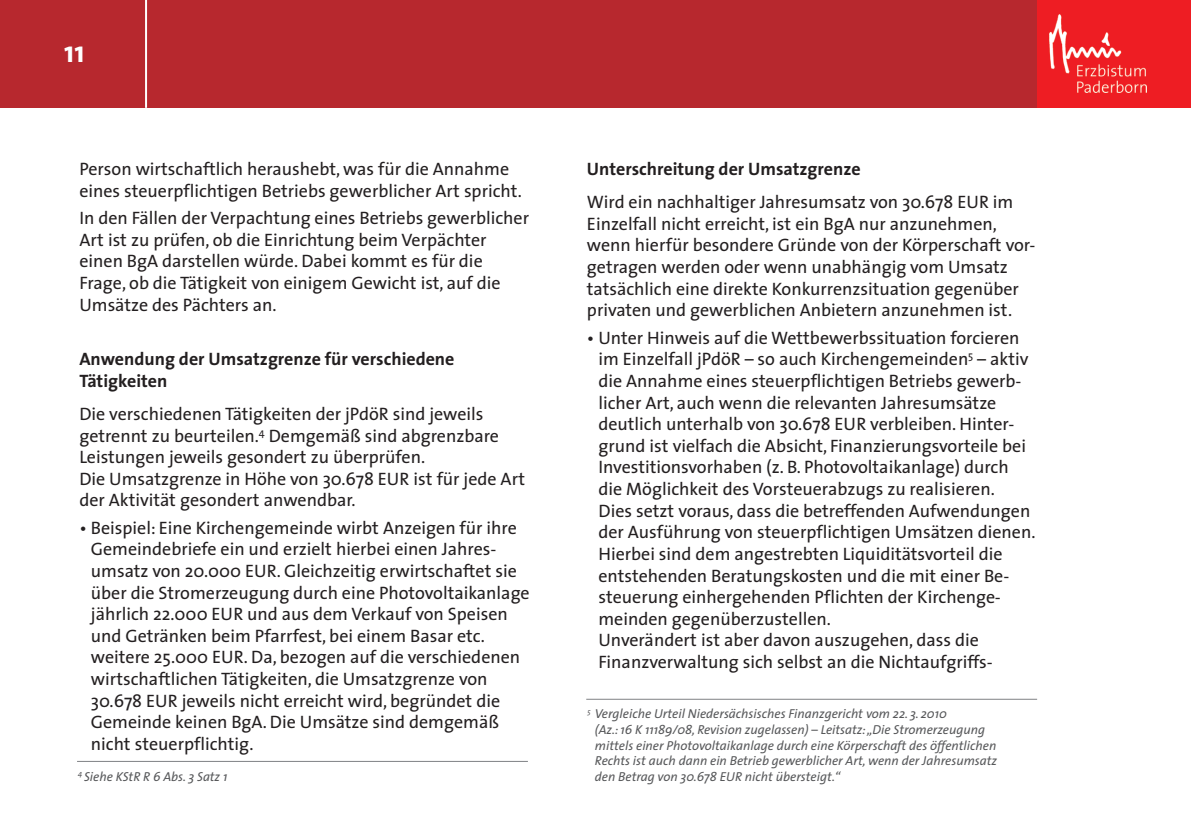
<style>
.page{position:relative;width:1191px;height:840px;background:#fff}
.page>*{position:absolute;margin:0;border:0;box-sizing:border-box;transform-origin:0 0}
.t1{font:700 30px "The Sans";color:#fff}
.t2{font:18px/21.6px "The Sans";color:#231f20}
.t3{font:700 18px/21.6px "The Sans";color:#231f20}
.t4{font:italic 13px/15.6px "The Sans";color:#57585a}
</style>
<div class="page">
<div style="left:0;top:0;width:1191px;height:108px;background:#b7282e"></div>
<div style="left:1037px;top:0;width:154px;height:108px;background:#ee1d23"></div>
<hr style="left:145px;top:0;width:2px;height:108px;background:#fff">
<img style="left:1049px;top:15px;width:97px;height:78px">
<hr style="left:77px;top:760px;width:451px;height:1px;background:#808285">
<hr style="left:586px;top:698px;width:451px;height:1px;background:#808285">
<h1 class="t1" style="left:64px;top:40px;width:22px">11</h1>
<p class="t2" style="left:79px;top:160px;width:444px">Person wirtschaftlich heraushebt, was für die Annahme eines steuerpflichtigen Betriebs gewerblicher Art spricht.</p>
<p class="t2" style="left:79px;top:209px;width:451px">In den Fällen der Verpachtung eines Betriebs gewerblicher Art ist zu prüfen, ob die Einrichtung beim Verpächter einen BgA darstellen würde. Dabei kommt es für die Frage, ob die Tätigkeit von einigem Gewicht ist, auf die Umsätze des Pächters an.</p>
<p class="t3" style="left:79px;top:350px;width:376px">Anwendung der Umsatzgrenze für verschiedene<br>Tätigkeiten</p>
<p class="t2" style="left:79px;top:404px;width:447px">Die verschiedenen Tätigkeiten der jPdöR sind jeweils getrennt zu beurteilen.<sup>4</sup> Demgemäß sind abgrenzbare Leistungen jeweils gesondert zu überprüfen.<br>Die Umsatzgrenze in Höhe von 30.678 EUR ist für jede Art der Aktivität gesondert anwendbar.</p>
<p class="t2" style="left:91px;top:518px;width:440px;text-indent:-12px">• Beispiel: Eine Kirchengemeinde wirbt Anzeigen für ihre Gemeindebriefe ein und erzielt hierbei einen Jahres - umsatz von 20.000 EUR. Gleichzeitig erwirtschaftet sie über die Stromerzeugung durch eine Photovoltaikanlage jährlich 22.000 EUR und aus dem Verkauf von Speisen und Getränken beim Pfarrfest, bei einem Basar etc. weitere 25.000 EUR. Da, bezogen auf die verschiedenen wirtschaftlichen Tätigkeiten, die Umsatzgrenze von 30.678 EUR jeweils nicht erreicht wird, begründet die Gemeinde keinen BgA. Die Umsätze sind demgemäß nicht steuerpflichtig.</p>
<p class="t4" style="left:78px;top:769px;width:151px"><sup>4</sup> Siehe KStR R 6 Abs. 3 Satz 1</p>
<p class="t3" style="left:587px;top:160px;width:275px">Unterschreitung der Umsatzgrenze</p>
<p class="t2" style="left:587px;top:193px;width:450px">Wird ein nachhaltiger Jahresumsatz von 30.678 EUR im Einzelfall nicht erreicht, ist ein BgA nur anzunehmen, wenn hierfür besondere Gründe von der Körperschaft vor&shy;getragen werden oder wenn unabhängig vom Umsatz tatsächlich eine direkte Konkurrenzsituation gegenüber privaten und gewerblichen Anbietern anzunehmen ist.</p>
<p class="t2" style="left:598px;top:328px;width:438px;text-indent:-11px">• Unter Hinweis auf die Wettbewerbssituation forcieren im Einzelfall jPdöR – so auch Kirchengemeinden<sup>5</sup> – aktiv die Annahme eines steuerpflichtigen Betriebs gewerb - licher Art, auch wenn die relevanten Jahresumsätze deutlich unterhalb von 30.678 EUR verbleiben. Hinter&shy;grund ist vielfach die Absicht, Finanzierungsvorteile bei Investitionsvorhaben (z. B. Photovoltaikanlage) durch die Möglichkeit des Vorsteuerabzugs zu realisieren.<br>Dies setzt voraus, dass die betreffenden Aufwendungen der Ausführung von steuerpflichtigen Umsätzen dienen.<br>Hierbei sind dem angestrebten Liquiditätsvorteil die entstehenden Beratungskosten und die mit einer Be&shy;steuerung einhergehenden Pflichten der Kirchenge&shy;meinden gegenüberzustellen.<br>Unverändert ist aber davon auszugehen, dass die Finanzverwaltung sich selbst an die Nichtaufgriffs-</p>
<p class="t4" style="left:595px;top:707px;width:403px;text-indent:-8px"><sup>5</sup> Vergleiche Urteil Niedersächsisches Finanzgericht vom 22. 3. 2010<br>(Az.: 16 K 11189/08, Revision zugelassen) – Leitsatz: „Die Stromerzeugung mittels einer Photovoltaikanlage durch eine Körperschaft des öffentlichen Rechts ist auch dann ein Betrieb gewerblicher Art, wenn der Jahresumsatz den Betrag von 30.678 EUR nicht übersteigt.“</p>
</div>
